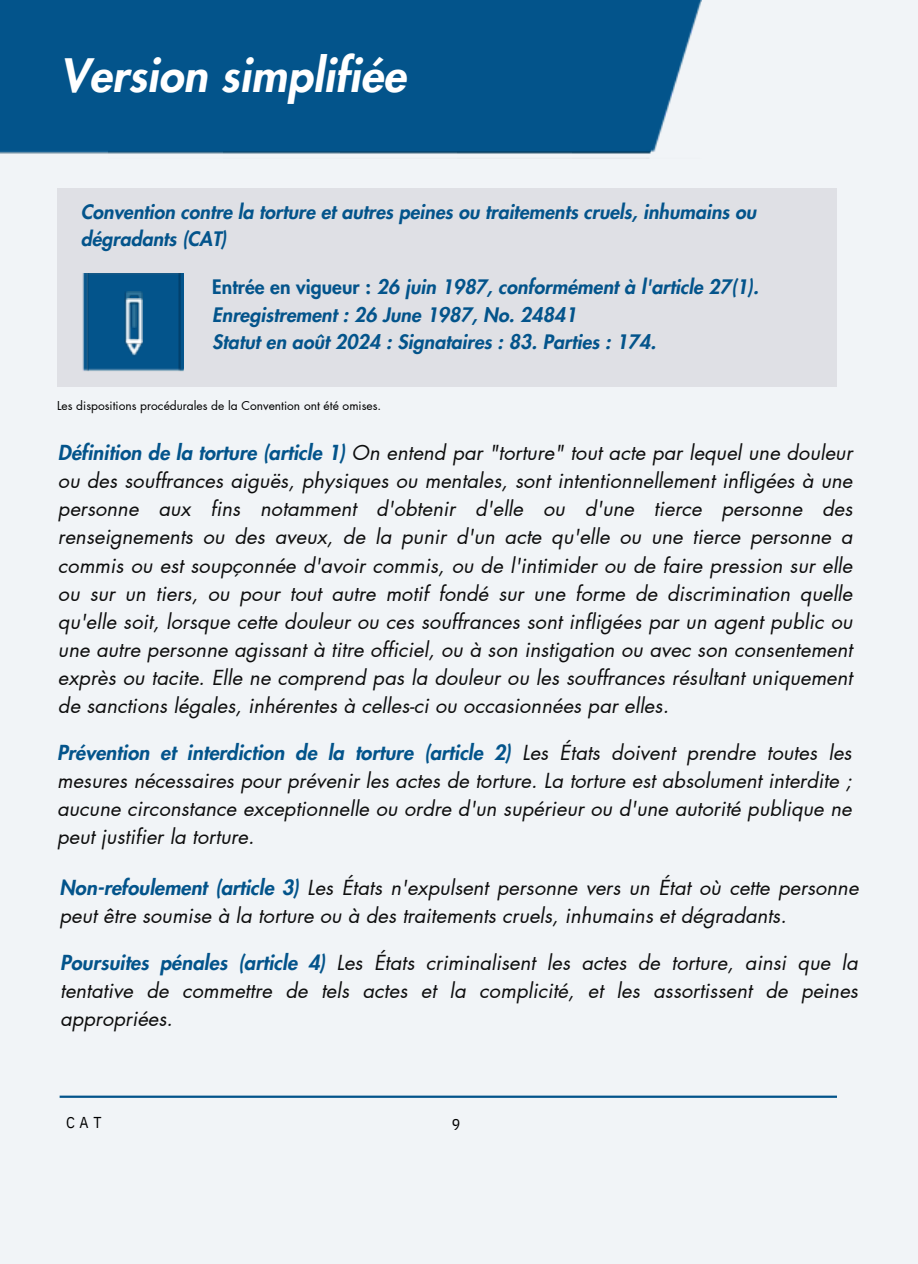
<style>
.page{position:relative;width:918px;height:1264px;background:#fff}
.page>*{position:absolute;margin:0;border:0;box-sizing:border-box;transform-origin:0 0}
.t1{font:italic 800 45px "Futura LT Pro";letter-spacing:.005em;color:#fff}
.t2{font:italic 20.25px/28.2px "Futura LT Pro";color:#0e0e0e;text-align:justify}
.t3{font:italic 800 19.5px/27.6px "Futura LT Pro";color:#03548b}
.t4{font:15.75px "IBM Plex Sans Cond";color:#000}
.t5{font:12px "Futura LT Pro";color:#000}
.s1{font-style:normal}
.s2{font-weight:800;color:#03548b}
</style>
<div class="page">
<div style="left:0;top:0;width:918px;height:1263px;background:#f1f4f7"></div>
<div style="left:0;top:0;width:108px;height:153px;background:#03548b"></div>
<div style="left:108px;top:0;width:116px;height:154px;background:#03548b"></div>
<div style="left:224px;top:0;width:117px;height:154px;background:#03548b"></div>
<div style="left:341px;top:0;width:117px;height:154px;background:#03548b"></div>
<div style="left:458px;top:0;width:115px;height:154px;background:#03548b"></div>
<div style="left:573px;top:0;width:74px;height:159px;background:#03548b"></div>
<img style="left:647px;top:0;width:55px;height:159px">
<div style="left:57px;top:188px;width:779px;height:199px;background:#dfe0e5"></div>
<img style="left:82px;top:273px;width:97px;height:98px">
<img style="left:179px;top:273px;width:4px;height:98px">
<img style="left:125px;top:291px;width:18px;height:7px">
<img style="left:125px;top:345px;width:18px;height:11px">
<img style="left:125px;top:298px;width:18px;height:47px">
<img style="left:130px;top:303px;width:6px;height:26px">
<hr style="left:60px;top:1095px;width:777px;height:2px;background:#03548b">
<p class="t1" style="left:60px;top:54px;width:347px">Version simplifiée</p>
<h3 class="t3" style="left:81px;top:199px;width:677px;line-height:27px">Convention contre la torture et autres peines ou traitements cruels, inhumains ou dégradants (CAT)</h3>
<h3 class="t3" style="left:212px;top:273px;width:548px"><span class="s1">Entrée en vigueur :</span> 26 juin 1987, conformément à l'article 27(1).<br>Enregistrement : 26 June 1987, No. 24841<br>Statut en août 2024 : Signataires : 83. Parties : 174.</h3>
<h3 class="t5" style="left:57px;top:400px;width:326px">Les dispositions procédurales de la Convention ont été omises.</h3>
<p class="t2" style="left:58px;top:439px;width:796px"><span class="s2">Définition de la torture (article 1)</span> On entend par "torture" tout acte par lequel une douleur ou des souffrances aiguës, physiques ou mentales, sont intentionnellement infligées à une personne aux fins notamment d'obtenir d'elle ou d'une tierce personne des renseignements ou des aveux, de la punir d'un acte qu'elle ou une tierce personne a commis ou est soupçonnée d'avoir commis, ou de l'intimider ou de faire pression sur elle ou sur un tiers, ou pour tout autre motif fondé sur une forme de discrimination quelle qu'elle soit, lorsque cette douleur ou ces souffrances sont infligées par un agent public ou une autre personne agissant à titre officiel, ou à son instigation ou avec son consentement exprès ou tacite. Elle ne comprend pas la douleur ou les souffrances résultant uniquement de sanctions légales, inhérentes à celles-ci ou occasionnées par elles.</p>
<h3 class="t2" style="left:57px;top:739px;width:796px"><span class="s2">Prévention et interdiction de la torture (article 2)</span> Les États doivent prendre toutes les mesures nécessaires pour prévenir les actes de torture. La torture est absolument interdite ; aucune circonstance exceptionnelle ou ordre d'un supérieur ou d'une autorité publique ne peut justifier la torture.</h3>
<p class="t2" style="left:60px;top:874px;width:800px"><span class="s2">Non-refoulement (article 3)</span> Les États n'expulsent personne vers un État où cette personne peut être soumise à la torture ou à des traitements cruels, inhumains et dégradants.</p>
<h2 class="t2" style="left:60px;top:949px;width:799px"><span class="s2">Poursuites pénales (article 4)</span> Les États criminalisent les actes de torture, ainsi que la tentative de commettre de tels actes et la complicité, et les assortissent de peines appropriées.</h2>
<p class="t4" style="left:66px;top:1111px;width:37px">CAT</p>
<p class="t4" style="left:452px;top:1113px;width:10px">9</p>
</div>
